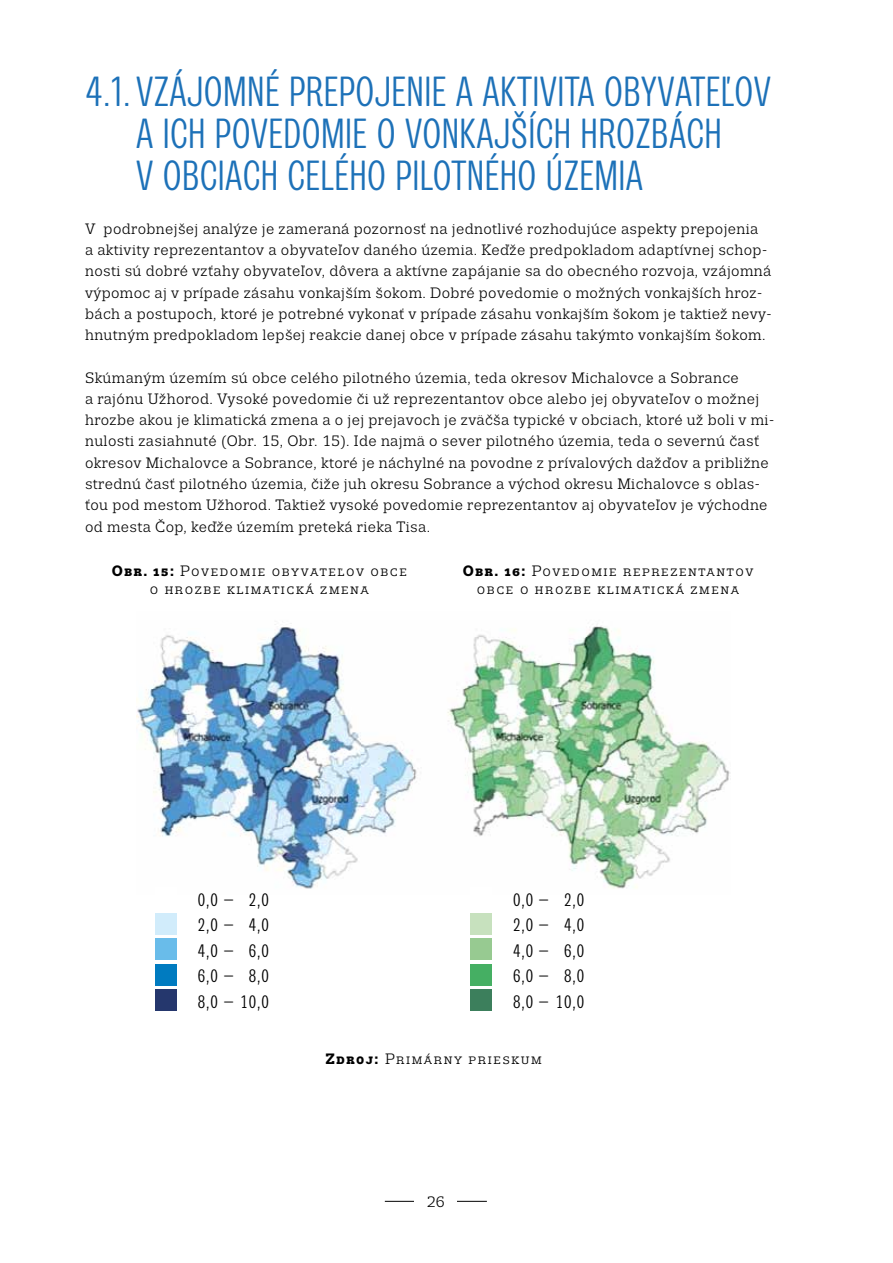
<style>
.page{position:relative;width:893px;height:1263px;background:#fff}
.page>*{position:absolute;margin:0;border:0;box-sizing:border-box;transform-origin:0 0}
.t1{font:42px/42px "Trivia Grotesk N2";letter-spacing:.01em;color:#1d71b8}
.t2{font:18px/25.5px "Trivia Grotesk N2";color:#000;text-align:justify}
.t3{font:15px/21.3px "Trivia Slab";letter-spacing:.025em;color:#000}
.t4{font:15px/18px "Trivia Slab";letter-spacing:.1em;color:#000;text-align:center}
.s1{font-weight:700}
</style>
<div class="page">
<hr style="left:385px;top:1201px;width:102px;height:1px;background:#000">
<div style="left:415px;top:1191px;width:42px;height:21px;background:#fff"></div>
<img style="left:137px;top:623px;width:593px;height:266px">
<div style="left:470px;top:887px;width:21px;height:22px;background:#fff"></div>
<div style="left:470px;top:913px;width:21px;height:21px;background:#c7e1be"></div>
<div style="left:470px;top:938px;width:21px;height:22px;background:#97ca91"></div>
<div style="left:470px;top:964px;width:21px;height:21px;background:#45af63"></div>
<div style="left:470px;top:989px;width:21px;height:22px;background:#3c7f5c"></div>
<div style="left:155px;top:887px;width:21px;height:22px;background:#fff"></div>
<div style="left:155px;top:913px;width:21px;height:21px;background:#d1ecfb"></div>
<div style="left:155px;top:938px;width:21px;height:22px;background:#69bcea"></div>
<div style="left:155px;top:964px;width:21px;height:21px;background:#007bc0"></div>
<div style="left:155px;top:989px;width:21px;height:22px;background:#25376d"></div>
<h1 class="t1" style="left:136px;top:72px;width:636px;text-indent:-51px">4.1. VZÁJOMNÉ PREPOJENIE A AKTIVITA OBYVATEĽOV<br>A ICH POVEDOMIE O VONKAJŠÍCH HROZBÁCH<br>V OBCIACH CELÉHO PILOTNÉHO ÚZEMIA</h1>
<p class="t3" style="left:85px;top:218px;width:688px">V podrobnejšej analýze je zameraná pozornosť na jednotlivé rozhodujúce aspekty prepojenia<br>a aktivity reprezentantov a obyvateľov daného územia. Keďže predpokladom adaptívnej schop&shy;nosti sú dobré vzťahy obyvateľov, dôvera a aktívne zapájanie sa do obecného rozvoja, vzájomná výpomoc aj v prípade zásahu vonkajším šokom. Dobré povedomie o možných vonkajších hroz&shy;bách a postupoch, ktoré je potrebné vykonať v prípade zásahu vonkajším šokom je taktiež nevy&shy;hnutným predpokladom lepšej reakcie danej obce v prípade zásahu takýmto vonkajším šokom.</p>
<p class="t3" style="left:85px;top:367px;width:691px">Skúmaným územím sú obce celého pilotného územia, teda okresov Michalovce a Sobrance<br>a rajónu Užhorod. Vysoké povedomie či už reprezentantov obce alebo jej obyvateľov o možnej hrozbe akou je klimatická zmena a o jej prejavoch je zväčša typické v obciach, ktoré už boli v mi&shy;nulosti zasiahnuté (Obr. 15, Obr. 15). Ide najmä o sever pilotného územia, teda o severnú časť okresov Michalovce a Sobrance, ktoré je náchylné na povodne z prívalových dažďov a približne strednú časť pilotného územia, čiže juh okresu Sobrance a východ okresu Michalovce s oblas&shy;ťou pod mestom Užhorod. Taktiež vysoké povedomie reprezentantov aj obyvateľov je východne od mesta Čop, keďže územím preteká rieka Tisa.</p>
<p class="t4" style="left:112px;top:562px;width:297px"><span class="s1">Obr. 15:</span> Povedomie obyvateľov obce o hrozbe klimatická zmena</p>
<p class="t4" style="left:463px;top:562px;width:292px"><span class="s1">Obr. 16:</span> Povedomie reprezentantov obce o hrozbe klimatická zmena</p>
<p class="t2" style="left:198px;top:887px;width:73px">0,0 — 2,0<br>2,0 — 4,0<br>4,0 — 6,0<br>6,0 — 8,0<br>8,0 — 10,0</p>
<p class="t2" style="left:513px;top:887px;width:73px">0,0 — 2,0<br>2,0 — 4,0<br>4,0 — 6,0<br>6,0 — 8,0<br>8,0 — 10,0</p>
<p class="t4" style="left:326px;top:1050px;width:218px"><span class="s1">Zdroj:</span> Primárny prieskum</p>
<p class="t3" style="left:427px;top:1191px;width:19px">26</p>
</div>
